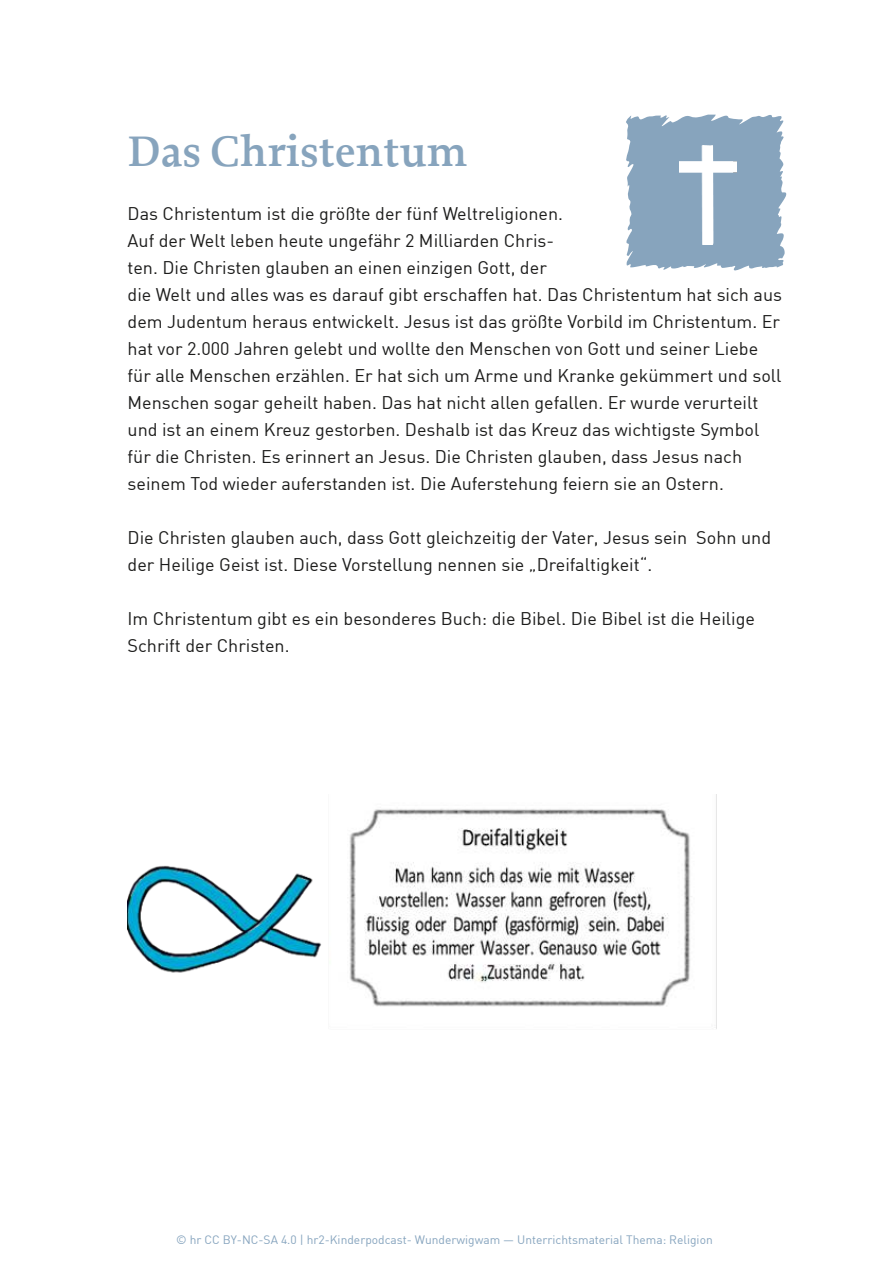
<style>
.page{position:relative;width:893px;height:1263px;background:#fff}
.page>*{position:absolute;margin:0;border:0;box-sizing:border-box;transform-origin:0 0}
.t1{font:600 45px "Proforma";color:#87a4bd}
.t2{font:18px/27px "DIN";color:#1c1c1b}
.t3{font:12px "DIN";color:#86a4be}
</style>
<div class="page">
<svg style="left:626px;top:115px;width:160px;height:155px;background:#93adc3"></svg>
<img style="left:128px;top:794px;width:589px;height:235px">
<img style="left:679px;top:145px;width:57px;height:99px">
<h1 class="t1" style="left:128px;top:132px;width:342px">Das Christentum</h1>
<p class="t2" style="left:128px;top:201px;width:656px">Das Christentum ist die größte der fünf Weltreligionen.<br>Auf der Welt leben heute ungefähr 2 Milliarden Chris-<br>ten. Die Christen glauben an einen einzigen Gott, der<br>die Welt und alles was es darauf gibt erschaffen hat. Das Christentum hat sich aus dem Judentum heraus entwickelt. Jesus ist das größte Vorbild im Christentum. Er hat vor 2.000 Jahren gelebt und wollte den Menschen von Gott und seiner Liebe für alle Menschen erzählen. Er hat sich um Arme und Kranke gekümmert und soll Menschen sogar geheilt haben. Das hat nicht allen gefallen. Er wurde verurteilt und ist an einem Kreuz gestorben. Deshalb ist das Kreuz das wichtigste Symbol für die Christen. Es erinnert an Jesus. Die Christen glauben, dass Jesus nach seinem Tod wieder auferstanden ist. Die Auferstehung feiern sie an Ostern.</p>
<p class="t2" style="left:128px;top:525px;width:645px">Die Christen glauben auch, dass Gott gleichzeitig der Vater, Jesus sein Sohn und der Heilige Geist ist. Diese Vorstellung nennen sie „Dreifaltigkeit“.</p>
<p class="t2" style="left:128px;top:606px;width:629px">Im Christentum gibt es ein besonderes Buch: die Bibel. Die Bibel ist die Heilige<br>Schrift der Christen.</p>
<p class="t3" style="left:176px;top:1234px;width:538px">© hr CC BY-NC-SA 4.0 | hr2-Kinderpodcast- Wunderwigwam — Unterrichtsmaterial Thema: Religion</p>
</div>
